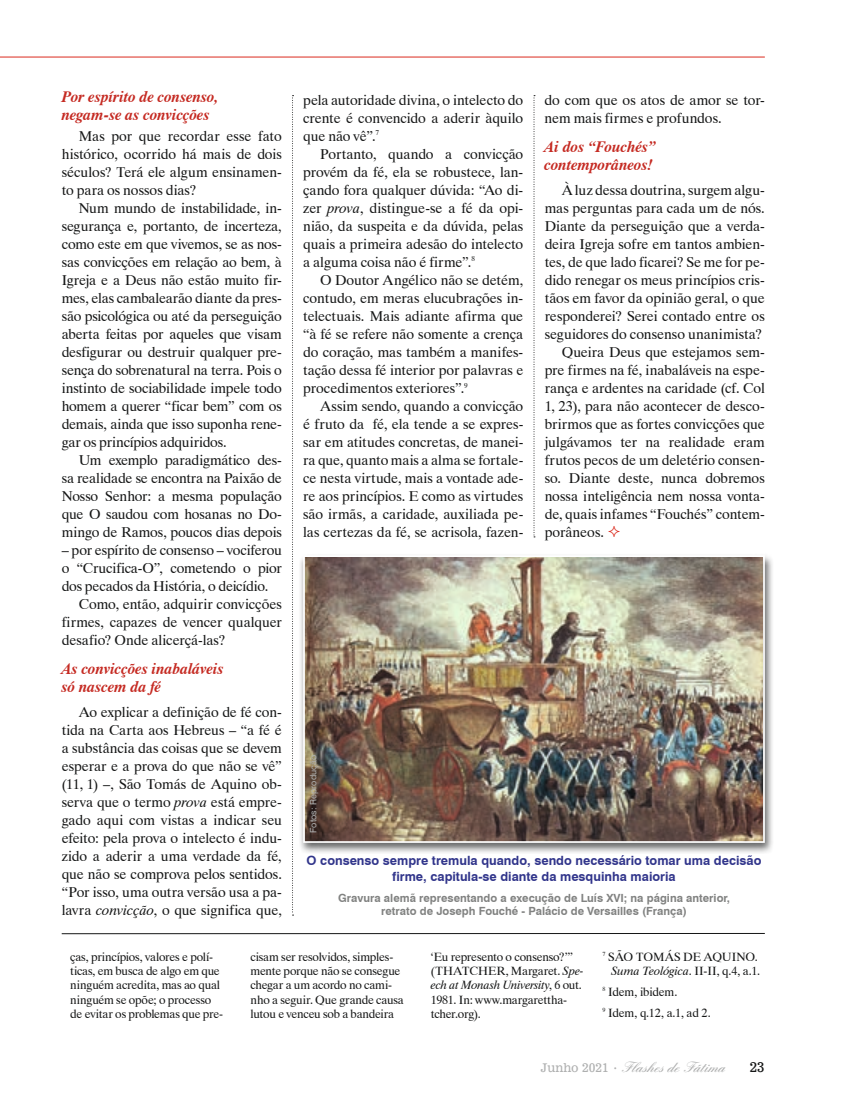
<style>
.page{position:relative;width:847px;height:1106px;background:#fff}
.page>*{position:absolute;margin:0;border:0;box-sizing:border-box;transform-origin:0 0}
.t1{font:italic 700 15.75px/18px "Dutch 801 BT";letter-spacing:.005em;color:#c52a22}
.t2{font:600 15px "Englische Sch T";color:#afb0b0}
.t3{font:14.25px/18px "Dutch 801 BT";letter-spacing:-.01em;color:#151616;text-align:justify}
.t4{font:13.5px "News 701 BT Roman A";color:#151616}
.t5{font:700 12.75px/15.3px "Swiss 721 BT";color:#31358b;text-align:center}
.t6{font:12px/14.4px "Dutch 801 BT";letter-spacing:-.02em;color:#151616}
.t7{font:700 11.25px/13.5px "Swiss 721 BT";color:#818281;text-align:center}
.t8{font:9px "Swiss 721 BT";letter-spacing:.005em;color:#afb0b0}
.s1{font-style:italic}
.s2{font-family:"News 701 BT Roman A";font-weight:400;font-size:12px}
</style>
<div class="page">
<div style="left:298px;top:552px;width:475px;height:302px;background:#151616;opacity:.65"></div>
<img style="left:302px;top:554px;width:463px;height:289px">
<hr style="left:0;top:57px;width:764px;height:1px;background:#db2b1e">
<svg style="left:533px;top:95px;width:1px;height:442px"></svg>
<svg style="left:292px;top:95px;width:1px;height:820px"></svg>
<hr style="left:62px;top:933px;width:702px;height:1px;background:#151616">
<p class="t1" style="left:62px;top:87px;width:158px">Por espírito de consenso, negam-se as convicções</p>
<p class="t3" style="left:62px;top:127px;width:221px;text-indent:17px">Mas por que recordar esse fato histórico, ocorrido há mais de dois séculos? Terá ele algum ensinamen&shy;to para os nossos dias?</p>
<p class="t3" style="left:62px;top:199px;width:222px;text-indent:17px">Num mundo de instabilidade, in&shy;segurança e, portanto, de incerteza, como este em que vivemos, se as nos&shy;sas convicções em relação ao bem, à Igreja e a Deus não estão muito fir&shy;mes, elas cambalearão diante da pres&shy;são psicológica ou até da perseguição aberta feitas por aqueles que visam desfigurar ou destruir qualquer pre&shy;sença do sobrenatural na terra. Pois o instinto de sociabilidade impele todo homem a querer “ficar bem” com os demais, ainda que isso suponha rene&shy;gar os princípios adquiridos.</p>
<p class="t3" style="left:62px;top:451px;width:222px;text-indent:17px">Um exemplo paradigmático des&shy;sa realidade se encontra na Paixão de Nosso Senhor: a mesma população que O saudou com hosanas no Do&shy;mingo de Ramos, poucos dias depois</p>
<p class="t3" style="left:62px;top:541px;width:221px">– por espírito de consenso – vociferou</p>
<p class="t3" style="left:62px;top:559px;width:221px">o “Crucifica-O”, cometendo o pior</p>
<p class="t3" style="left:62px;top:577px;width:208px">dos pecados da História, o deicídio.</p>
<p class="t3" style="left:79px;top:595px;width:204px">Como, então, adquirir convicções</p>
<p class="t3" style="left:62px;top:613px;width:221px">firmes, capazes de vencer qualquer</p>
<p class="t3" style="left:62px;top:631px;width:165px">desafio? Onde alicerçá-las?</p>
<p class="t1" style="left:62px;top:659px;width:163px">As convicções inabaláveis só nascem da fé</p>
<p class="t3" style="left:62px;top:703px;width:221px;text-indent:17px">Ao explicar a definição de fé con&shy;tida na Carta aos Hebreus – “a fé é a substância das coisas que se devem esperar e a prova do que não se vê” (11, 1) –, São Tomás de Aquino ob&shy;serva que o termo <span class="s1">prova</span> está empre&shy;gado aqui com vistas a indicar seu efeito: pela prova o intelecto é indu&shy;zido a aderir a uma verdade da fé, que não se comprova pelos sentidos. “Por isso, uma outra versão usa a pa&shy;lavra <span class="s1">convicção</span>, o que significa que,</p>
<p class="t3" style="left:303px;top:91px;width:221px">pela autoridade divina, o intelecto do crente é convencido a aderir àquilo que não vê”.<sup>7</sup></p>
<p class="t3" style="left:303px;top:145px;width:221px;text-indent:17px">Portanto, quando a convicção provém da fé, ela se robustece, lan&shy;çando fora qualquer dúvida: “Ao di&shy;zer <span class="s1">prova</span>, distingue-se a fé da opi&shy;nião, da suspeita e da dúvida, pelas quais a primeira adesão do intelecto a alguma coisa não é firme”.<sup>8</sup></p>
<p class="t3" style="left:303px;top:271px;width:221px;text-indent:17px">O Doutor Angélico não se detém, contudo, em meras elucubrações in&shy;telectuais. Mais adiante afirma que “à fé se refere não somente a crença do coração, mas também a manifes&shy;tação dessa fé interior por palavras e procedimentos exteriores”.<sup>9</sup></p>
<p class="t3" style="left:303px;top:397px;width:222px;text-indent:17px">Assim sendo, quando a convicção é fruto da fé, ela tende a se expres&shy;sar em atitudes concretas, de manei&shy;ra que, quanto mais a alma se fortale&shy;ce nesta virtude, mais a vontade ade&shy;re aos princípios. E como as virtudes são irmãs, a caridade, auxiliada pe&shy;las certezas da fé, se acrisola, fazen-</p>
<p class="t3" style="left:544px;top:91px;width:221px">do com que os atos de amor se tor&shy;nem mais firmes e profundos.</p>
<p class="t1" style="left:544px;top:137px;width:112px">Ai dos “Fouchés” contemporâneos!</p>
<p class="t3" style="left:561px;top:181px;width:204px">À luz dessa doutrina, surgem algu-</p>
<p class="t3" style="left:544px;top:199px;width:221px">mas perguntas para cada um de nós.</p>
<p class="t3" style="left:544px;top:217px;width:221px">Diante da perseguição que a verda-</p>
<p class="t3" style="left:544px;top:235px;width:221px">deira Igreja sofre em tantos ambien-</p>
<p class="t3" style="left:544px;top:253px;width:221px">tes, de que lado ficarei? Se me for pe-</p>
<p class="t3" style="left:544px;top:271px;width:221px">dido renegar os meus princípios cris-</p>
<p class="t3" style="left:544px;top:289px;width:221px">tãos em favor da opinião geral, o que</p>
<p class="t3" style="left:544px;top:307px;width:221px">responderei? Serei contado entre os</p>
<p class="t3" style="left:544px;top:325px;width:219px">seguidores do consenso unanimista?</p>
<p class="t3" style="left:561px;top:343px;width:204px">Queira Deus que estejamos sem-</p>
<p class="t3" style="left:544px;top:361px;width:221px">pre firmes na fé, inabaláveis na espe-</p>
<p class="t3" style="left:544px;top:379px;width:221px">rança e ardentes na caridade (cf. Col</p>
<p class="t3" style="left:544px;top:397px;width:221px">1, 23), para não acontecer de desco-</p>
<p class="t3" style="left:544px;top:415px;width:221px">brirmos que as fortes convicções que</p>
<p class="t3" style="left:544px;top:433px;width:221px">julgávamos ter na realidade eram</p>
<p class="t3" style="left:544px;top:451px;width:221px">frutos pecos de um deletério consen-</p>
<p class="t3" style="left:544px;top:469px;width:221px">so. Diante deste, nunca dobremos</p>
<p class="t3" style="left:544px;top:487px;width:221px">nossa inteligência nem nossa vonta-</p>
<p class="t3" style="left:544px;top:505px;width:221px">de, quais infames “Fouchés” contem-</p>
<p class="t3" style="left:544px;top:523px;width:61px">porâneos.</p>
<p class="t8" style="left:307px;top:832px;width:79px;rotate:-90deg">Fotos: Reprodução</p>
<p class="t5" style="left:306px;top:853px;width:456px">O consenso sempre tremula quando, sendo necessário tomar uma decisão firme, capitula-se diante da mesquinha maioria</p>
<p class="t7" style="left:338px;top:891px;width:393px">Gravura alemã representando a execução de Luís XVI; na página anterior, retrato de Joseph Fouché - Palácio de Versailles (França)</p>
<p class="t6" style="left:70px;top:949px;width:154px">ças, princípios, valores e polí&shy;ticas, em busca de algo em que ninguém acredita, mas ao qual ninguém se opõe; o processo de evitar os problemas que pre-</p>
<p class="t6" style="left:250px;top:949px;width:155px">cisam ser resolvidos, simples&shy;mente porque não se consegue chegar a um acordo no cami&shy;nho a seguir. Que grande causa lutou e venceu sob a bandeira</p>
<p class="t6" style="left:430px;top:949px;width:155px">‘Eu represento o consenso?’” (THATCHER, Margaret. <span class="s1">Spe&shy;ech at Monash University</span>, 6 out.<br>1981. In: www.margarettha&shy;tcher.org).</p>
<p class="t6" style="left:602px;top:949px;width:159px;text-align:right"><sup>7</sup> SÃO TOMÁS DE AQUINO.<br><span class="s1">Suma Teológica</span>. II-II, q.4, a.1.</p>
<p class="t6" style="left:602px;top:981px;width:110px;line-height:20.9px"><sup>8</sup> Idem, ibidem.<br><sup>9</sup> Idem, q.12, a.1, ad 2.</p>
<p class="t2" style="left:540px;top:1058px;width:186px"><span class="s2">Junho 2021</span> <sub>·</sub> Flashes de Fátima</p>
<p class="t4" style="left:749px;top:1058px;width:17px">23</p>
</div>
